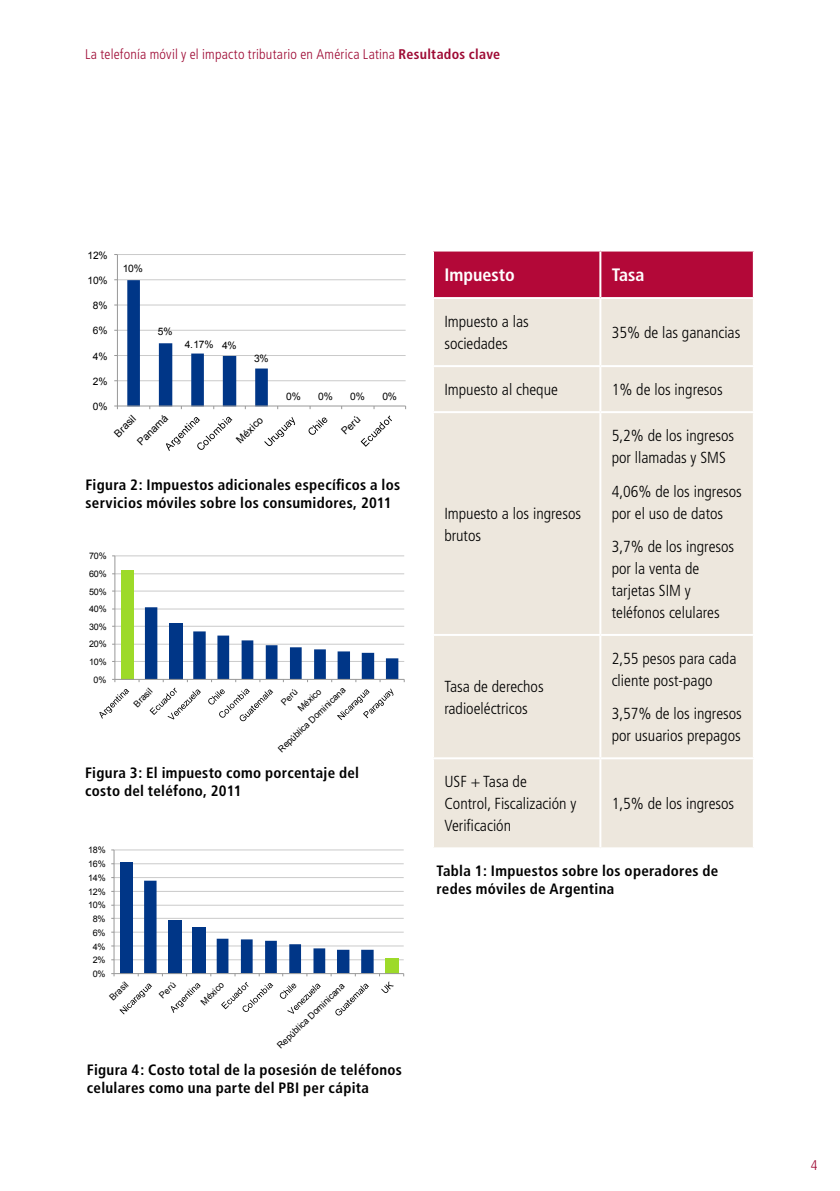
<style>
.page{position:relative;width:840px;height:1191px;background:#fff}
.page>*{position:absolute;margin:0;border:0;box-sizing:border-box;transform-origin:0 0}
.t1{font:700 condensed 18px "Frutiger";color:#fff}
.t2{font:300 condensed 16px/22px "Frutiger";color:#000}
.t3{font:700 condensed 15px/18px "Frutiger";letter-spacing:.02em;color:#000}
.t4{font:300 condensed 14px "Frutiger";letter-spacing:.015em;color:#9e0a34}
.t5{font:10.2px "Arial";letter-spacing:-.015em;color:#000}
.t6{font:9px "Arial";letter-spacing:-.015em;color:#000}
.s1{font-weight:700}
</style>
<div class="page">
<hr style="left:115px;top:555px;width:289px;height:1px;background:#cacaca">
<hr style="left:115px;top:573px;width:289px;height:1px;background:#cacaca">
<hr style="left:115px;top:591px;width:289px;height:1px;background:#cacaca">
<hr style="left:115px;top:608px;width:289px;height:1px;background:#cacaca">
<hr style="left:115px;top:626px;width:289px;height:1px;background:#cacaca">
<hr style="left:115px;top:644px;width:289px;height:1px;background:#cacaca">
<hr style="left:115px;top:661px;width:289px;height:1px;background:#cacaca">
<div style="left:121px;top:570px;width:13px;height:109px;background:#9dda29"></div>
<hr style="left:114px;top:556px;width:1px;height:123px;background:#989898">
<hr style="left:115px;top:679px;width:289px;height:1px;background:#989898">
<svg style="left:99px;top:689px;width:30px;height:30px"></svg>
<svg style="left:139px;top:607px;width:265px;height:114px"></svg>
<hr style="left:114px;top:849px;width:289px;height:1px;background:#cacaca">
<hr style="left:114px;top:863px;width:289px;height:1px;background:#cacaca">
<hr style="left:114px;top:877px;width:289px;height:1px;background:#cacaca">
<hr style="left:114px;top:891px;width:289px;height:1px;background:#cacaca">
<hr style="left:114px;top:905px;width:289px;height:1px;background:#cacaca">
<hr style="left:114px;top:918px;width:289px;height:1px;background:#cacaca">
<hr style="left:114px;top:931px;width:289px;height:1px;background:#cacaca">
<hr style="left:114px;top:945px;width:289px;height:1px;background:#cacaca">
<hr style="left:114px;top:959px;width:289px;height:1px;background:#cacaca">
<div style="left:120px;top:862px;width:13px;height:112px;background:#003687"></div>
<div style="left:385px;top:958px;width:13px;height:16px;background:#9dda29"></div>
<hr style="left:114px;top:850px;width:1px;height:123px;background:#989898">
<hr style="left:114px;top:973px;width:289px;height:1px;background:#989898">
<svg style="left:138px;top:880px;width:235px;height:96px"></svg>
<svg style="left:119px;top:983px;width:33px;height:31px"></svg>
<svg style="left:171px;top:983px;width:30px;height:30px"></svg>
<svg style="left:221px;top:982px;width:52px;height:30px"></svg>
<svg style="left:279px;top:983px;width:42px;height:30px"></svg>
<svg style="left:335px;top:983px;width:34px;height:32px"></svg>
<svg style="left:379px;top:973px;width:14px;height:20px"></svg>
<div style="left:434px;top:251px;width:318px;height:46px;background:#b30838"></div>
<div style="left:434px;top:299px;width:318px;height:548px;background:#ede7dd"></div>
<hr style="left:599px;top:251px;width:2px;height:46px;background:#fff">
<hr style="left:599px;top:299px;width:2px;height:66px;background:#fff">
<hr style="left:432px;top:365px;width:168px;height:2px;background:#fff">
<hr style="left:600px;top:365px;width:154px;height:2px;background:#fff">
<hr style="left:599px;top:367px;width:2px;height:44px;background:#fff">
<hr style="left:432px;top:411px;width:168px;height:2px;background:#fff">
<hr style="left:600px;top:411px;width:154px;height:2px;background:#fff">
<hr style="left:599px;top:413px;width:2px;height:221px;background:#fff">
<hr style="left:432px;top:634px;width:168px;height:2px;background:#fff">
<hr style="left:600px;top:634px;width:154px;height:2px;background:#fff">
<hr style="left:599px;top:636px;width:2px;height:121px;background:#fff">
<hr style="left:432px;top:757px;width:168px;height:2px;background:#fff">
<hr style="left:600px;top:757px;width:154px;height:2px;background:#fff">
<hr style="left:599px;top:759px;width:2px;height:88px;background:#fff">
<hr style="left:117px;top:254px;width:288px;height:1px;background:#cacaca">
<hr style="left:117px;top:279px;width:288px;height:1px;background:#cacaca">
<hr style="left:117px;top:305px;width:288px;height:1px;background:#cacaca">
<hr style="left:117px;top:330px;width:288px;height:1px;background:#cacaca">
<hr style="left:117px;top:355px;width:288px;height:1px;background:#cacaca">
<hr style="left:117px;top:380px;width:288px;height:1px;background:#cacaca">
<hr style="left:117px;top:254px;width:1px;height:152px;background:#989898">
<hr style="left:117px;top:405px;width:288px;height:1px;background:#989898">
<svg style="left:127px;top:280px;width:141px;height:129px"></svg>
<svg style="left:166px;top:417px;width:66px;height:34px"></svg>
<svg style="left:264px;top:417px;width:31px;height:29px"></svg>
<svg style="left:308px;top:417px;width:19px;height:18px"></svg>
<svg style="left:360px;top:415px;width:32px;height:32px"></svg>
<p class="t4" style="left:85px;top:46px;width:416px">La telefonía móvil y el impacto tributario en América Latina <span class="s1">Resultados clave</span></p>
<p class="t5" style="left:87px;top:248px;width:22px">12%</p>
<p class="t5" style="left:87px;top:274px;width:22px">10%</p>
<p class="t5" style="left:93px;top:299px;width:16px">8%</p>
<p class="t5" style="left:93px;top:324px;width:16px">6%</p>
<p class="t5" style="left:93px;top:349px;width:16px">4%</p>
<p class="t5" style="left:93px;top:374px;width:16px">2%</p>
<p class="t5" style="left:93px;top:400px;width:16px">0%</p>
<p class="t5" style="left:123px;top:262px;width:22px">10%</p>
<p class="t5" style="left:158px;top:325px;width:16px">5%</p>
<p class="t5" style="left:185px;top:338px;width:53px">4.17% 4%</p>
<p class="t5" style="left:254px;top:352px;width:16px">3%</p>
<p class="t5" style="left:286px;top:389px;width:16px">0%</p>
<p class="t5" style="left:318px;top:389px;width:16px">0%</p>
<p class="t5" style="left:350px;top:389px;width:16px">0%</p>
<p class="t5" style="left:382px;top:389px;width:16px">0%</p>
<p class="t5" style="left:111px;top:430px;width:27px;rotate:-44deg">Brasil</p>
<p class="t5" style="left:134px;top:439px;width:40px;rotate:-45deg">Panamá</p>
<p class="t5" style="left:233px;top:436px;width:34px;rotate:-44deg">México</p>
<p class="t5" style="left:338px;top:428px;width:23px;rotate:-43deg">Perú</p>
<p class="t3" style="left:85px;top:476px;width:316px">Figura 2: Impuestos adicionales específicos a los servicios móviles sobre los consumidores, 2011</p>
<p class="t6" style="left:89px;top:550px;width:19px">70%</p>
<p class="t6" style="left:89px;top:568px;width:19px">60%</p>
<p class="t6" style="left:89px;top:585px;width:19px">50%</p>
<p class="t6" style="left:89px;top:603px;width:19px">40%</p>
<p class="t6" style="left:89px;top:621px;width:19px">30%</p>
<p class="t6" style="left:89px;top:638px;width:19px">20%</p>
<p class="t6" style="left:89px;top:656px;width:19px">10%</p>
<p class="t6" style="left:94px;top:673px;width:14px">0%</p>
<p class="t6" style="left:131px;top:701px;width:24px;rotate:-46deg">Brasil</p>
<p class="t6" style="left:275px;top:746px;width:91px;rotate:-44deg">República Dominicana</p>
<p class="t6" style="left:278px;top:699px;width:20px;rotate:-44deg">Perú</p>
<p class="t6" style="left:295px;top:705px;width:30px;rotate:-44deg">México</p>
<p class="t3" style="left:85px;top:764px;width:275px">Figura 3: El impuesto como porcentaje del costo del teléfono, 2011</p>
<p class="t6" style="left:88px;top:844px;width:19px">18%</p>
<p class="t6" style="left:88px;top:858px;width:19px">16%</p>
<p class="t6" style="left:88px;top:872px;width:19px">14%</p>
<p class="t6" style="left:88px;top:885px;width:19px">12%</p>
<p class="t6" style="left:88px;top:899px;width:19px">10%</p>
<p class="t6" style="left:93px;top:913px;width:14px">8%</p>
<p class="t6" style="left:93px;top:926px;width:14px">6%</p>
<p class="t6" style="left:93px;top:940px;width:14px">4%</p>
<p class="t6" style="left:93px;top:954px;width:14px">2%</p>
<p class="t6" style="left:93px;top:968px;width:14px">0%</p>
<p class="t6" style="left:107px;top:994px;width:24px;rotate:-44deg">Brasil</p>
<p class="t6" style="left:156px;top:992px;width:20px;rotate:-44deg">Perú</p>
<p class="t6" style="left:198px;top:999px;width:30px;rotate:-44deg">México</p>
<p class="t6" style="left:274px;top:1042px;width:91px;rotate:-44deg">República Dominicana</p>
<p class="t3" style="left:87px;top:1060px;width:316px">Figura 4: Costo total de la posesión de teléfonos celulares como una parte del PBI per cápita</p>
<p class="t1" style="left:444px;top:264px;width:72px">Impuesto</p>
<p class="t1" style="left:611px;top:264px;width:34px">Tasa</p>
<p class="t2" style="left:444px;top:311px;width:86px">Impuesto a las sociedades</p>
<p class="t2" style="left:611px;top:322px;width:130px">35% de las ganancias</p>
<p class="t2" style="left:444px;top:379px;width:115px">Impuesto al cheque</p>
<p class="t2" style="left:611px;top:379px;width:112px">1% de los ingresos</p>
<p class="t2" style="left:444px;top:502px;width:138px">Impuesto a los ingresos brutos</p>
<p class="t2" style="left:444px;top:675px;width:101px">Tasa de derechos radioeléctricos</p>
<p class="t2" style="left:444px;top:771px;width:133px">USF + Tasa de<br>Control, Fiscalización y<br>Verificación</p>
<p class="t2" style="left:611px;top:425px;width:124px">5,2% de los ingresos por llamadas y SMS</p>
<p class="t2" style="left:611px;top:480px;width:132px">4,06% de los ingresos por el uso de datos</p>
<p class="t2" style="left:611px;top:535px;width:124px">3,7% de los ingresos por la venta de tarjetas SIM y teléfonos celulares</p>
<p class="t2" style="left:611px;top:647px;width:126px">2,55 pesos para cada cliente post-pago</p>
<p class="t2" style="left:611px;top:703px;width:132px">3,57% de los ingresos por usuarios prepagos</p>
<p class="t2" style="left:611px;top:793px;width:124px">1,5% de los ingresos</p>
<p class="t3" style="left:436px;top:862px;width:283px">Tabla 1: Impuestos sobre los operadores de redes móviles de Argentina</p>
<p class="t4" style="left:810px;top:1156px;width:8px">4</p>
</div>
